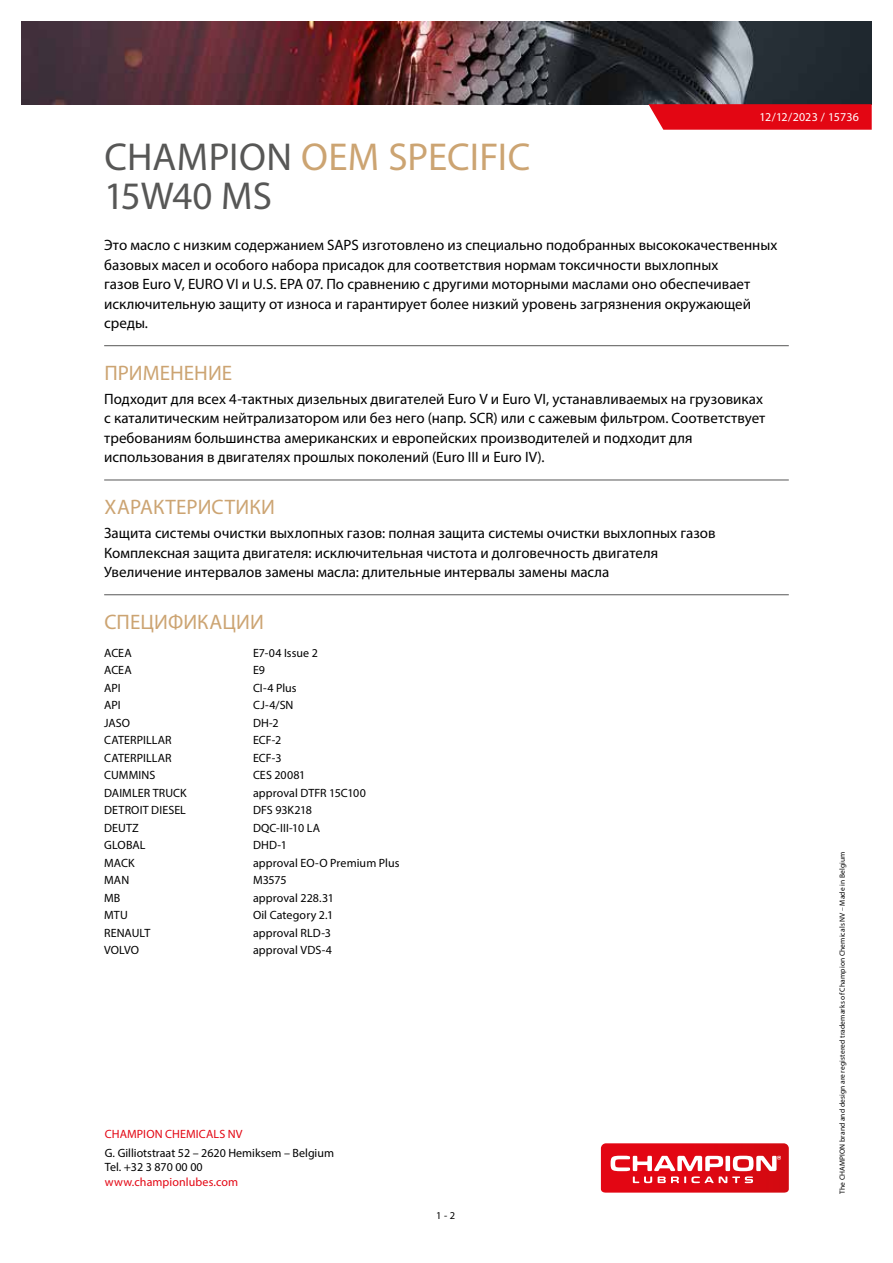
<style>
.page{position:relative;width:893px;height:1263px;background:#fff}
.page>*{position:absolute;margin:0;border:0;box-sizing:border-box;transform-origin:0 0}
.t1{font:39px/39px "Myriad Pro";color:#575756}
.t2{font:21px "Myriad Pro";letter-spacing:.005em;color:#cca472}
.t3{font:15px/19.5px "Myriad Pro";color:#000}
.t4{font:12px/14.4px "Myriad Pro";letter-spacing:.005em;color:#000}
.t5{font:12px "Myriad Pro";letter-spacing:.01em;color:#e30613}
.t6{font:12px "Myriad Pro";letter-spacing:.005em;color:#fff}
.t7{font:10.5px "Myriad Pro";color:#000}
.t8{font:7.5px "Myriad Pro";letter-spacing:.02em;color:#000}
.s1{color:#cca472}
</style>
<div class="page">
<svg style="left:601px;top:1143px;width:188px;height:49px;background:#e43740"></svg>
<img style="left:21px;top:21px;width:851px;height:83px">
<svg style="left:648px;top:104px;width:224px;height:26px;background:#e3121e"></svg>
<hr style="left:104px;top:345px;width:685px;height:1px;background:#575756">
<hr style="left:104px;top:480px;width:685px;height:1px;background:#575756">
<hr style="left:104px;top:594px;width:685px;height:1px;background:#575756">
<p class="t6" style="left:759px;top:110px;width:101px">12/12/2023 / 15736</p>
<h1 class="t1" style="left:104px;top:137px;width:428px">CHAMPION <span class="s1">OEM SPECIFIC<br></span>15W40 MS</h1>
<p class="t3" style="left:104px;top:235px;width:675px">Это масло с низким содержанием SAPS изготовлено из специально подобранных высококачественных базовых масел и особого набора присадок для соответствия нормам токсичности выхлопных<br>газов Euro V, EURO VI и U.S. EPA 07. По сравнению с другими моторными маслами оно обеспечивает исключительную защиту от износа и гарантирует более низкий уровень загрязнения окружающей среды.</p>
<h2 class="t2" style="left:104px;top:360px;width:129px">ПРИМЕНЕНИЕ</h2>
<p class="t3" style="left:104px;top:389px;width:663px">Подходит для всех 4-тактных дизельных двигателей Euro V и Euro VI, устанавливаемых на грузовиках с каталитическим нейтрализатором или без него (напр. SCR) или с сажевым фильтром. Соответствует требованиям большинства американских и европейских производителей и подходит для использования в двигателях прошлых поколений (Euro III и Euro IV).</p>
<h2 class="t2" style="left:104px;top:494px;width:172px">ХАРАКТЕРИСТИКИ</h2>
<p class="t3" style="left:104px;top:523px;width:613px">Защита системы очистки выхлопных газов: полная защита системы очистки выхлопных газов<br>Комплексная защита двигателя: исключительная чистота и долговечность двигателя<br>Увеличение интервалов замены масла: длительные интервалы замены масла</p>
<h2 class="t2" style="left:104px;top:609px;width:161px">СПЕЦИФИКАЦИИ</h2>
<p class="t4" style="left:104px;top:645px;width:29px">ACEA</p>
<p class="t4" style="left:253px;top:645px;width:66px">E7-04 Issue 2</p>
<p class="t4" style="left:104px;top:663px;width:29px">ACEA</p>
<p class="t4" style="left:253px;top:663px;width:14px">E9</p>
<p class="t4" style="left:104px;top:680px;width:18px">API</p>
<p class="t4" style="left:253px;top:680px;width:45px">CI-4 Plus</p>
<p class="t4" style="left:104px;top:698px;width:18px">API</p>
<p class="t4" style="left:253px;top:698px;width:42px">CJ-4/SN</p>
<p class="t4" style="left:104px;top:715px;width:28px">JASO</p>
<p class="t4" style="left:253px;top:715px;width:27px">DH-2</p>
<p class="t4" style="left:104px;top:733px;width:69px">CATERPILLAR</p>
<p class="t4" style="left:253px;top:733px;width:30px">ECF-2</p>
<p class="t4" style="left:104px;top:750px;width:69px">CATERPILLAR</p>
<p class="t4" style="left:253px;top:750px;width:30px">ECF-3</p>
<p class="t4" style="left:104px;top:768px;width:53px">CUMMINS</p>
<p class="t4" style="left:253px;top:768px;width:54px">CES 20081</p>
<p class="t4" style="left:104px;top:785px;width:84px">DAIMLER TRUCK</p>
<p class="t4" style="left:253px;top:785px;width:114px">approval DTFR 15C100</p>
<p class="t4" style="left:104px;top:803px;width:83px">DETROIT DIESEL</p>
<p class="t4" style="left:253px;top:803px;width:60px">DFS 93K218</p>
<p class="t4" style="left:104px;top:820px;width:36px">DEUTZ</p>
<p class="t4" style="left:253px;top:820px;width:69px">DQC-III-10 LA</p>
<p class="t4" style="left:104px;top:838px;width:43px">GLOBAL</p>
<p class="t4" style="left:253px;top:838px;width:35px">DHD-1</p>
<p class="t4" style="left:104px;top:855px;width:32px">MACK</p>
<p class="t4" style="left:253px;top:855px;width:148px">approval EO-O Premium Plus</p>
<p class="t4" style="left:104px;top:873px;width:27px">MAN</p>
<p class="t4" style="left:253px;top:873px;width:35px">M3575</p>
<p class="t4" style="left:104px;top:890px;width:18px">MB</p>
<p class="t4" style="left:253px;top:890px;width:82px">approval 228.31</p>
<p class="t4" style="left:104px;top:908px;width:25px">MTU</p>
<p class="t4" style="left:253px;top:908px;width:82px">Oil Category 2.1</p>
<p class="t4" style="left:104px;top:925px;width:48px">RENAULT</p>
<p class="t4" style="left:253px;top:925px;width:80px">approval RLD-3</p>
<p class="t4" style="left:104px;top:943px;width:36px">VOLVO</p>
<p class="t4" style="left:253px;top:943px;width:80px">approval VDS-4</p>
<p class="t5" style="left:105px;top:1126px;width:139px">CHAMPION CHEMICALS NV</p>
<p class="t4" style="left:105px;top:1145px;width:231px">G. Gilliotstraat 52 – 2620 Hemiksem – Belgium<br>Tel. +32 3 870 00 00</p>
<p class="t5" style="left:105px;top:1174px;width:135px">www.championlubes.com</p>
<p class="t7" style="left:436px;top:1209px;width:20px">1 - 2</p>
<p class="t8" style="left:838px;top:1194px;width:344px;rotate:-90deg">The CHAMPION brand and design are registered trademarks of Champion Chemicals NV – Made in Belgium</p>
</div>
